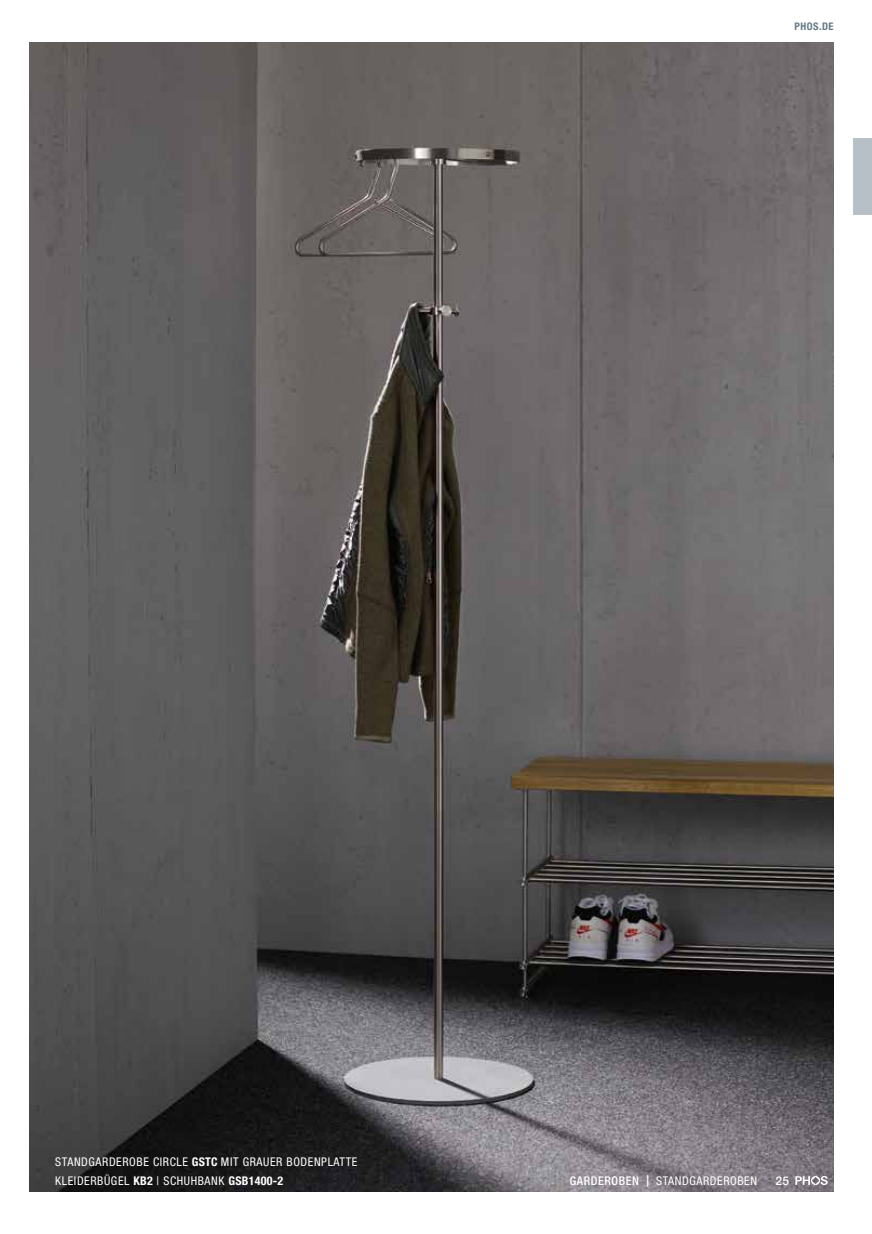
<style>
.page{position:relative;width:872px;height:1234px;background:#fff}
.page>*{position:absolute;margin:0;border:0;box-sizing:border-box;transform-origin:0 0}
.t1{font:condensed 12px/19.2px "Helvetica Neue LT Std";letter-spacing:.05em;color:#fff}
.t2{font:500 12px "Helvetica Neue LT Std";color:#fff}
.t3{font:700 condensed 10.5px "Helvetica Neue LT Std";letter-spacing:.05em;color:#647a84}
.s1{font-weight:700}
.s2{font-weight:500}
.s3{font-weight:500;font-stretch:normal;font-size:11.25px}
</style>
<div class="page">
<img style="left:30px;top:43px;width:803px;height:1148px">
<div style="left:853px;top:138px;width:19px;height:77px;background:#b6c0c6"></div>
<svg style="left:795px;top:1175px;width:32px;height:9px"></svg>
<p class="t3" style="left:794px;top:20px;width:41px">PHOS.DE</p>
<p class="t1" style="left:55px;top:1151px;width:304px">STANDGARDEROBE CIRCLE <span class="s1">GSTC</span> MIT GRAUER BODENPLATTE<br>KLEIDERBÜGEL <span class="s1">KB2</span> | SCHUHBANK <span class="s1">GSB1400-2</span></p>
<p class="t1" style="left:570px;top:1170px;width:189px"><span class="s2">GARDEROBEN</span> <span class="s3">|</span> STANDGARDEROBEN</p>
<p class="t2" style="left:775px;top:1173px;width:15px">25</p>
</div>
